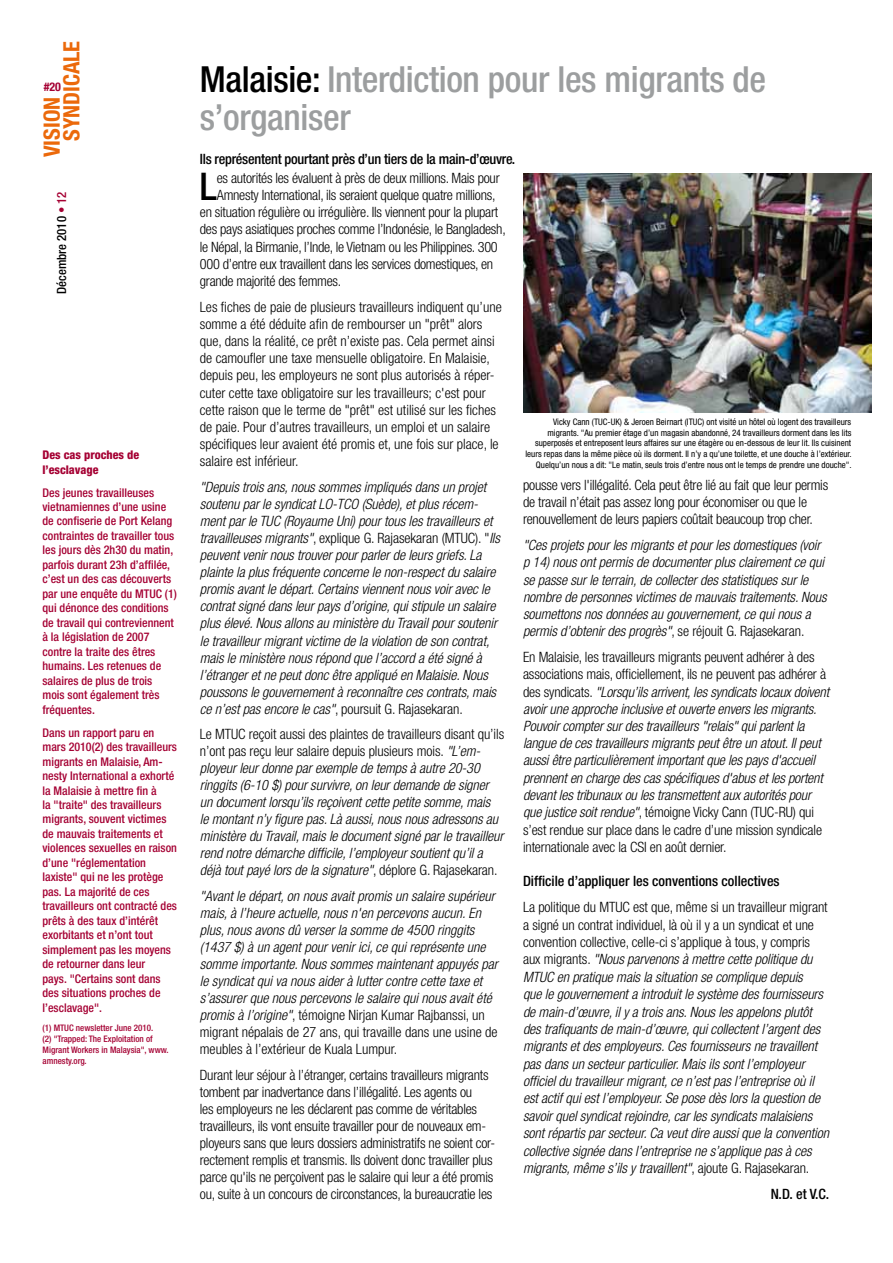
<style>
.page{position:relative;width:893px;height:1263px;background:#fff}
.page>*{position:absolute;margin:0;border:0;box-sizing:border-box;transform-origin:0 0}
.t1{font:500 condensed 38.25px "Helvetica Neue";color:#000}
.t2{font:500 condensed 36px/37.5px "Helvetica Neue";letter-spacing:-.01em;color:#9c9e9f}
.t3{font:700 condensed 22.5px/19.5px "Helvetica Neue";color:#eb690b}
.t4{font:italic 300 condensed 14.25px/17.1px "Helvetica Neue";letter-spacing:-.005em;color:#000}
.t5{font:300 condensed 14.25px/17.2px "Helvetica Neue";letter-spacing:-.015em;color:#000}
.t6{font:500 condensed 14.25px "Helvetica Neue";letter-spacing:-.01em;color:#000}
.t7{font:500 condensed 12.75px "Helvetica Neue";color:#000}
.t8{font:500 condensed 12px/14.4px "Helvetica Neue";color:#a50133}
.t9{font:800 condensed 12px/14.4px "Helvetica Neue";color:#a50133}
.t10{font:700 condensed 12px "Helvetica Neue";color:#a50133}
.t11{font:condensed 9px/10.8px "Helvetica Neue";color:#000;text-align:right}
.t12{font:500 condensed 9px/10.8px "Helvetica Neue";color:#a50133}
.s1{color:#a50133}
.s2{color:#000}
.s3{font-style:normal}
</style>
<div class="page">
<img style="left:523px;top:174px;width:349px;height:239px">
<h3 class="t3" style="left:42px;top:141px;width:101px;text-indent:-16px;rotate:-90deg">VISION<br>SYNDICALE</h3>
<p class="t10" style="left:44px;top:79px;width:19px">#20</p>
<p class="t7" style="left:54px;top:294px;width:104px;rotate:-90deg">Décembre 2010 <span class="s1">• 12</span></p>
<p class="t9" style="left:43px;top:447px;width:98px">Des cas proches de l’esclavage</p>
<p class="t8" style="left:43px;top:485px;width:136px">Des jeunes travailleuses vietnamiennes d’une usine de confiserie de Port Kelang contraintes de travailler tous les jours dès 2h30 du matin, parfois durant 23h d’affilée, c’est un des cas découverts par une enquête du MTUC (1) qui dénonce des conditions de travail qui contreviennent à la législation de 2007 contre la traite des êtres humains. Les retenues de salaires de plus de trois mois sont également très fréquentes.</p>
<p class="t8" style="left:43px;top:725px;width:136px">Dans un rapport paru en mars 2010(2) des travailleurs migrants en Malaisie, Am&shy;nesty International a exhorté la Malaisie à mettre fin à<br>la "traite" des travailleurs migrants, souvent victimes de mauvais traitements et violences sexuelles en raison d’une "réglementation laxiste" qui ne les protège pas. La majorité de ces travailleurs ont contracté des prêts à des taux d’intérêt exorbitants et n’ont tout simplement pas les moyens de retourner dans leur<br>pays. "Certains sont dans des situations proches de l’esclavage".</p>
<p class="t12" style="left:43px;top:1022px;width:128px">(1) MTUC newsletter June 2010.<br>(2) "Trapped: The Exploitation of<br>Migrant Workers in Malaysia", www. amnesty.org.</p>
<h2 class="t2" style="left:200px;top:60px;width:568px"><span class="s2">Malaisie:</span> Interdiction pour les migrants de s’organiser</h2>
<p class="t6" style="left:200px;top:150px;width:317px">Ils représentent pourtant près d’un tiers de la main-d’œuvre.</p>
<h1 class="t1" style="left:200px;top:164px;width:18px">L</h1>
<p class="t5" style="left:217px;top:169px;width:284px">es autorités les évaluent à près de deux millions. Mais pour</p>
<p class="t5" style="left:217px;top:186px;width:280px">Amnesty International, ils seraient quelque quatre millions,</p>
<p class="t5" style="left:200px;top:203px;width:300px">en situation régulière ou irrégulière. Ils viennent pour la plupart</p>
<p class="t5" style="left:200px;top:221px;width:307px">des pays asiatiques proches comme l’Indonésie, le Bangladesh,</p>
<p class="t5" style="left:200px;top:238px;width:299px">le Népal, la Birmanie, l’Inde, le Vietnam ou les Philippines. 300</p>
<p class="t5" style="left:200px;top:255px;width:295px">000 d’entre eux travaillent dans les services domestiques, en</p>
<p class="t5" style="left:200px;top:272px;width:143px">grande majorité des femmes.</p>
<p class="t5" style="left:200px;top:298px;width:303px">Les fiches de paie de plusieurs travailleurs indiquent qu’une somme a été déduite afin de rembourser un "prêt" alors que, dans la réalité, ce prêt n’existe pas. Cela permet ainsi de camoufler une taxe mensuelle obligatoire. En Malaisie, depuis peu, les employeurs ne sont plus autorisés à réper&shy;cuter cette taxe obligatoire sur les travailleurs; c'est pour cette raison que le terme de "prêt" est utilisé sur les fiches de paie. Pour d’autres travailleurs, un emploi et un salaire spécifiques leur avaient été promis et, une fois sur place, le salaire est inférieur.</p>
<p class="t4" style="left:200px;top:478px;width:302px">"Depuis trois ans, nous sommes impliqués dans un projet soutenu par le syndicat LO-TCO (Suède), et plus récem&shy;ment par le TUC (Royaume Uni) pour tous les travailleurs et travailleuses migrants"<span class="s3">, explique G. Rajasekaran (MTUC). "</span>Ils peuvent venir nous trouver pour parler de leurs griefs. La plainte la plus fréquente concerne le non-respect du salaire promis avant le départ. Certains viennent nous voir avec le contrat signé dans leur pays d’origine, qui stipule un salaire plus élevé. Nous allons au ministère du Travail pour soutenir le travailleur migrant victime de la violation de son contrat, mais le ministère nous répond que l’accord a été signé à l’étranger et ne peut donc être appliqué en Malaisie. Nous poussons le gouvernement à reconnaître ces contrats, mais ce n’est pas encore le cas"<span class="s3">, poursuit G. Rajasekaran.</span></p>
<p class="t4" style="left:200px;top:725px;width:306px"><span class="s3">Le MTUC reçoit aussi des plaintes de travailleurs disant qu’ils n’ont pas reçu leur salaire depuis plusieurs mois.</span> "L’em&shy;ployeur leur donne par exemple de temps à autre 20-30 ringgits (6-10 $) pour survivre, on leur demande de signer un document lorsqu’ils reçoivent cette petite somme, mais<br>le montant n’y figure pas. Là aussi, nous nous adressons au ministère du Travail, mais le document signé par le travailleur rend notre démarche difficile, l’employeur soutient qu’il a déjà tout payé lors de la signature"<span class="s3">, déplore G. Rajasekaran.</span></p>
<p class="t4" style="left:200px;top:887px;width:299px">"Avant le départ, on nous avait promis un salaire supérieur mais, à l’heure actuelle, nous n'en percevons aucun. En plus, nous avons dû verser la somme de 4500 ringgits (1437 $) à un agent pour venir ici, ce qui représente une somme importante. Nous sommes maintenant appuyés par le syndicat qui va nous aider à lutter contre cette taxe et s’assurer que nous percevons le salaire qui nous avait été promis à l’origine"<span class="s3">, témoigne Nirjan Kumar Rajbanssi, un migrant népalais de 27 ans, qui travaille dans une usine de meubles à l’extérieur de Kuala Lumpur.</span></p>
<p class="t5" style="left:200px;top:1066px;width:297px">Durant leur séjour à l’étranger, certains travailleurs migrants tombent par inadvertance dans l’illégalité. Les agents ou<br>les employeurs ne les déclarent pas comme de véritables travailleurs, ils vont ensuite travailler pour de nouveaux em&shy;ployeurs sans que leurs dossiers administratifs ne soient cor&shy;rectement remplis et transmis. Ils doivent donc travailler plus parce qu'ils ne perçoivent pas le salaire qui leur a été promis ou, suite à un concours de circonstances, la bureaucratie les</p>
<p class="t11" style="left:525px;top:416px;width:328px">Vicky Cann (TUC-UK) &amp; Jeroen Beirnart (ITUC) ont visité un hôtel où logent des travailleurs migrants. "Au premier étage d’un magasin abandonné, 24 travailleurs dorment dans les lits superposés et entreposent leurs affaires sur une étagère ou en-dessous de leur lit. Ils cuisinent leurs repas dans la même pièce où ils dorment. Il n’y a qu’une toilette, et une douche à l’extérieur.<br>Quelqu’un nous a dit: "Le matin, seuls trois d’entre nous ont le temps de prendre une douche".</p>
<p class="t5" style="left:523px;top:476px;width:307px">pousse vers l'illégalité. Cela peut être lié au fait que leur permis de travail n’était pas assez long pour économiser ou que le renouvellement de leurs papiers coûtait beaucoup trop cher.</p>
<p class="t4" style="left:523px;top:536px;width:305px">"Ces projets pour les migrants et pour les domestiques (voir p 14) nous ont permis de documenter plus clairement ce qui se passe sur le terrain, de collecter des statistiques sur le nombre de personnes victimes de mauvais traitements. Nous soumettons nos données au gouvernement, ce qui nous a permis d’obtenir des progrès"<span class="s3">, se réjouit G. Rajasekaran.</span></p>
<p class="t4" style="left:523px;top:648px;width:308px"><span class="s3">En Malaisie, les travailleurs migrants peuvent adhérer à des associations mais, officiellement, ils ne peuvent pas adhérer à des syndicats.</span> "Lorsqu’ils arrivent, les syndicats locaux doivent avoir une approche inclusive et ouverte envers les migrants.<br>Pouvoir compter sur des travailleurs "relais" qui parlent la langue de ces travailleurs migrants peut être un atout. Il peut aussi être particulièrement important que les pays d'accueil prennent en charge des cas spécifiques d'abus et les portent devant les tribunaux ou les transmettent aux autorités pour que justice soit rendue"<span class="s3">, témoigne Vicky Cann (TUC-RU) qui s’est rendue sur place dans le cadre d’une mission syndicale internationale avec la CSI en août dernier.</span></p>
<p class="t6" style="left:523px;top:873px;width:258px">Difficile d’appliquer les conventions collectives</p>
<p class="t4" style="left:523px;top:898px;width:307px"><span class="s3">La politique du MTUC est que, même si un travailleur migrant a signé un contrat individuel, là où il y a un syndicat et une convention collective, celle-ci s’applique à tous, y compris aux migrants.</span> "Nous parvenons à mettre cette politique du MTUC en pratique mais la situation se complique depuis<br>que le gouvernement a introduit le système des fournisseurs de main-d’œuvre, il y a trois ans. Nous les appelons plutôt des trafiquants de main-d’œuvre, qui collectent l’argent des migrants et des employeurs. Ces fournisseurs ne travaillent pas dans un secteur particulier. Mais ils sont l’employeur officiel du travailleur migrant, ce n’est pas l’entreprise où il est actif qui est l’employeur. Se pose dès lors la question de savoir quel syndicat rejoindre, car les syndicats malaisiens sont répartis par secteur. Ca veut dire aussi que la convention collective signée dans l’entreprise ne s’applique pas à ces migrants, même s’ils y travaillent"<span class="s3">, ajoute G. Rajasekaran.</span></p>
<p class="t6" style="left:771px;top:1185px;width:60px">N.D. et V.C.</p>
</div>
